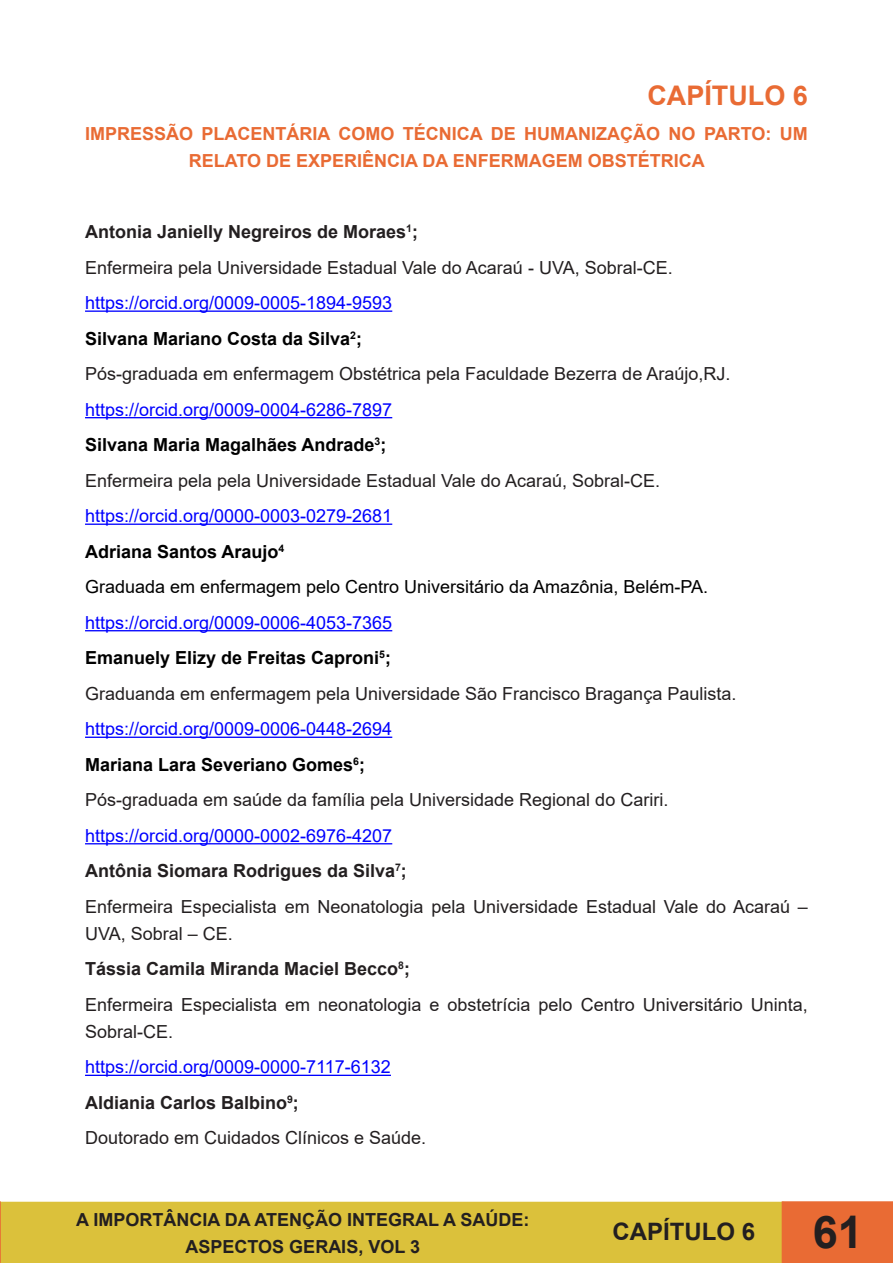
<style>
.page{position:relative;width:893px;height:1263px;background:#fff}
.page>*{position:absolute;margin:0;border:0;box-sizing:border-box;transform-origin:0 0}
.t1{font:700 45px "Arial";color:#231f20}
.t2{font:700 27px "Arial";color:#e96b34}
.t3{font:700 24px "Arial";color:#231f20}
.t4{font:18px/27px "Arial";color:#231f20}
.t5{font:18px "Arial";color:#00f}
.t6{font:700 18px/27px "Arial";color:#231f20;text-align:center}
.t7{font:700 18px "Arial";color:#000}
.t8{font:700 18px/27px "Arial";color:#e96b34;text-align:center}
.t9{font:18px "Arial";color:#000}
</style>
<div class="page">
<div style="left:1px;top:1202px;width:782px;height:60px;background:#dbc13b"></div>
<div style="left:0;top:1202px;width:784px;height:61px;border:2px solid #dbc13b"></div>
<div style="left:782px;top:1202px;width:111px;height:60px;background:#e96b34"></div>
<div style="left:782px;top:1201px;width:111px;height:62px;border:2px solid #e96b34"></div>
<svg style="left:0;top:1201px;width:1px;height:62px"></svg>
<hr style="left:85px;top:310px;width:307px;height:2px;background:#00f">
<hr style="left:85px;top:417px;width:307px;height:1px;background:#00f">
<hr style="left:85px;top:523px;width:307px;height:2px;background:#00f">
<hr style="left:85px;top:630px;width:307px;height:1px;background:#00f">
<hr style="left:85px;top:737px;width:307px;height:1px;background:#00f">
<hr style="left:85px;top:843px;width:307px;height:1px;background:#00f">
<hr style="left:85px;top:1075px;width:306px;height:1px;background:#00f">
<p class="t2" style="left:647px;top:76px;width:162px">CAPÍTULO 6</p>
<p class="t8" style="left:85px;top:121px;width:724px">IMPRESSÃO PLACENTÁRIA COMO TÉCNICA DE HUMANIZAÇÃO NO PARTO: UM<br>RELATO DE EXPERIÊNCIA DA ENFERMAGEM OBSTÉTRICA</p>
<p class="t6" style="left:85px;top:219px;width:334px">Antonia Janielly Negreiros de Moraes<sup>1</sup>;</p>
<p class="t4" style="left:85px;top:254px;width:589px">Enfermeira pela Universidade Estadual Vale do Acaraú - UVA, Sobral-CE.</p>
<p class="t5" style="left:85px;top:290px;width:309px">https://orcid.org/0009-0005-1894-9593</p>
<p class="t7" style="left:85px;top:326px;width:278px">Silvana Mariano Costa da Silva<sup>2</sup>;</p>
<p class="t4" style="left:85px;top:360px;width:647px">Pós-graduada em enfermagem Obstétrica pela Faculdade Bezerra de Araújo,RJ.</p>
<p class="t5" style="left:85px;top:397px;width:309px">https://orcid.org/0009-0004-6286-7897</p>
<p class="t7" style="left:85px;top:432px;width:303px">Silvana Maria Magalhães Andrade<sup>3</sup>;</p>
<p class="t4" style="left:85px;top:467px;width:576px">Enfermeira pela pela Universidade Estadual Vale do Acaraú, Sobral-CE.</p>
<p class="t5" style="left:85px;top:504px;width:309px">https://orcid.org/0000-0003-0279-2681</p>
<p class="t7" style="left:85px;top:539px;width:201px">Adriana Santos Araujo<sup>4</sup></p>
<p class="t9" style="left:85px;top:575px;width:624px">Graduada em enfermagem pelo Centro Universitário da Amazônia, Belém-PA.</p>
<p class="t5" style="left:85px;top:610px;width:309px">https://orcid.org/0009-0006-4053-7365</p>
<p class="t7" style="left:85px;top:645px;width:307px">Emanuely Elizy de Freitas Caproni<sup>5</sup>;</p>
<p class="t4" style="left:85px;top:680px;width:653px">Graduanda em enfermagem pela Universidade São Francisco Bragança Paulista.</p>
<p class="t5" style="left:85px;top:717px;width:309px">https://orcid.org/0009-0006-0448-2694</p>
<p class="t7" style="left:85px;top:752px;width:281px">Mariana Lara Severiano Gomes<sup>6</sup>;</p>
<p class="t4" style="left:85px;top:786px;width:585px">Pós-graduada em saúde da família pela Universidade Regional do Cariri.</p>
<p class="t5" style="left:85px;top:823px;width:309px">https://orcid.org/0000-0002-6976-4207</p>
<p class="t6" style="left:85px;top:858px;width:323px">Antônia Siomara Rodrigues da Silva<sup>7</sup>;</p>
<p class="t4" style="left:85px;top:893px;width:724px">Enfermeira Especialista em Neonatologia pela Universidade Estadual Vale do Acaraú –<br>UVA, Sobral – CE.</p>
<p class="t6" style="left:85px;top:956px;width:326px">Tássia Camila Miranda Maciel Becco<sup>8</sup>;</p>
<p class="t4" style="left:85px;top:991px;width:724px">Enfermeira Especialista em neonatologia e obstetrícia pelo Centro Universitário Uninta,<br>Sobral-CE.</p>
<p class="t5" style="left:85px;top:1055px;width:307px">https://orcid.org/0009-0000-7117-6132</p>
<p class="t6" style="left:85px;top:1089px;width:215px">Aldiania Carlos Balbino<sup>9</sup>;</p>
<p class="t4" style="left:85px;top:1124px;width:343px">Doutorado em Cuidados Clínicos e Saúde.</p>
<p class="t6" style="left:76px;top:1206px;width:455px">A IMPORTÂNCIA DA ATENÇÃO INTEGRAL A SAÚDE:<br>ASPECTOS GERAIS, VOL 3</p>
<h3 class="t3" style="left:612px;top:1215px;width:144px">CAPÍTULO 6</h3>
<h1 class="t1" style="left:813px;top:1201px;width:52px">61</h1>
</div>
